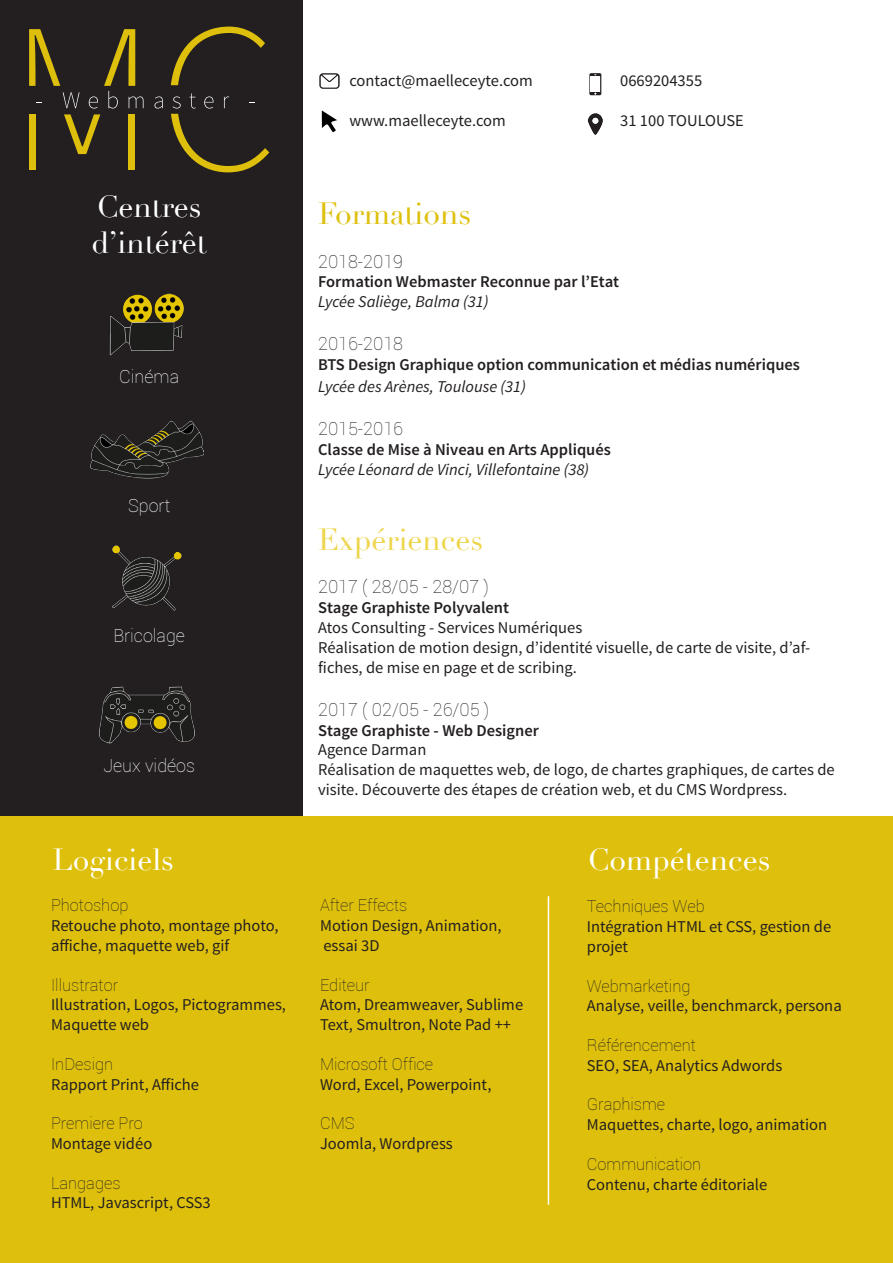
<style>
.page{position:relative;width:893px;height:1263px;background:#fff}
.page>*{position:absolute;margin:0;border:0;box-sizing:border-box;transform-origin:0 0}
.t1{font:30px "Didot";color:#fff}
.t2{font:30px "Didot";color:#edd64d}
.t3{font:30px "Didot";color:#dec00c}
.t4{font:100 18px "Roboto";color:#231f20}
.t5{font:100 18px "Roboto";color:#fff}
.t6{font:16.5px/19.8px "Source Sans Pro";color:#231f20}
.t7{font:600 16.5px "Source Sans Pro";color:#231f20}
.t8{font:100 16.5px "Roboto";color:#231f20}
.t9{font:italic 16.5px "Source Sans Pro";color:#231f20}
</style>
<div class="page">
<div style="left:0;top:0;width:302px;height:816px;background:#231f20"></div>
<div style="left:0;top:816px;width:893px;height:447px;background:#dec00c"></div>
<svg style="left:319px;top:73px;width:21px;height:16px"></svg>
<svg style="left:588px;top:113px;width:15px;height:22px"></svg>
<svg style="left:589px;top:73px;width:12px;height:22px"></svg>
<svg style="left:322px;top:110px;width:15px;height:23px"></svg>
<img style="left:112px;top:545px;width:70px;height:66px">
<img style="left:109px;top:293px;width:75px;height:63px">
<img style="left:99px;top:686px;width:96px;height:58px">
<img style="left:91px;top:420px;width:112px;height:59px">
<hr style="left:548px;top:896px;width:1px;height:309px;background:#fff">
<svg style="left:154px;top:96px;width:9px;height:13px"></svg>
<svg style="left:171px;top:27px;width:94px;height:58px"></svg>
<svg style="left:171px;top:93px;width:98px;height:79px"></svg>
<div style="left:29px;top:114px;width:7px;height:56px;background:#dec00c"></div>
<div style="left:128px;top:114px;width:7px;height:56px;background:#dec00c"></div>
<svg style="left:29px;top:29px;width:115px;height:125px"></svg>
<p class="t1" style="left:97px;top:189px;width:106px">Centres</p>
<p class="t1" style="left:91px;top:225px;width:117px">d’intérêt</p>
<p class="t5" style="left:119px;top:364px;width:61px">Cinéma</p>
<p class="t5" style="left:128px;top:494px;width:44px">Sport</p>
<p class="t5" style="left:113px;top:623px;width:73px">Bricolage</p>
<p class="t5" style="left:103px;top:753px;width:93px">Jeux vidéos</p>
<p class="t6" style="left:349px;top:71px;width:185px">contact@maelleceyte.com</p>
<p class="t6" style="left:349px;top:111px;width:158px">www.maelleceyte.com</p>
<p class="t6" style="left:620px;top:71px;width:84px">0669204355</p>
<p class="t6" style="left:620px;top:111px;width:125px">31 100 TOULOUSE</p>
<p class="t3" style="left:318px;top:196px;width:155px">Formations</p>
<p class="t4" style="left:318px;top:249px;width:86px">2018-2019</p>
<p class="t7" style="left:318px;top:271px;width:303px">Formation Webmaster Reconnue par l’Etat</p>
<p class="t9" style="left:318px;top:291px;width:172px">Lycée Saliège, Balma (31)</p>
<p class="t4" style="left:318px;top:331px;width:86px">2016-2018</p>
<p class="t7" style="left:318px;top:354px;width:483px">BTS Design Graphique option communication et médias numériques</p>
<p class="t9" style="left:318px;top:376px;width:209px">Lycée des Arènes, Toulouse (31)</p>
<p class="t4" style="left:318px;top:416px;width:86px">2015-2016</p>
<p class="t7" style="left:318px;top:439px;width:294px">Classe de Mise à Niveau en Arts Appliqués</p>
<p class="t9" style="left:318px;top:459px;width:272px">Lycée Léonard de Vinci, Villefontaine (38)</p>
<p class="t2" style="left:318px;top:522px;width:166px">Expériences</p>
<p class="t4" style="left:318px;top:574px;width:172px">2017 ( 28/05 - 28/07 )</p>
<p class="t7" style="left:318px;top:597px;width:193px">Stage Graphiste Polyvalent</p>
<p class="t6" style="left:318px;top:618px;width:266px">Atos Consulting - Services Numériques</p>
<p class="t6" style="left:318px;top:638px;width:494px">Réalisation de motion design, d’identité visuelle, de carte de visite, d’af&shy;fiches, de mise en page et de scribing.</p>
<p class="t4" style="left:318px;top:697px;width:173px">2017 ( 02/05 - 26/05 )</p>
<p class="t7" style="left:318px;top:720px;width:222px">Stage Graphiste - Web Designer</p>
<p class="t6" style="left:318px;top:740px;width:110px">Agence Darman</p>
<p class="t6" style="left:318px;top:760px;width:518px">Réalisation de maquettes web, de logo, de chartes graphiques, de cartes de visite. Découverte des étapes de création web, et du CMS Wordpress.</p>
<p class="t1" style="left:52px;top:842px;width:123px">Logiciels</p>
<p class="t1" style="left:588px;top:842px;width:184px">Compétences</p>
<p class="t8" style="left:51px;top:894px;width:79px">Photoshop</p>
<p class="t6" style="left:51px;top:916px;width:229px">Retouche photo, montage photo, affiche, maquette web, gif</p>
<p class="t8" style="left:51px;top:973px;width:69px">Illustrator</p>
<p class="t6" style="left:51px;top:995px;width:237px">Illustration, Logos, Pictogrammes,<br>Maquette web</p>
<p class="t8" style="left:51px;top:1052px;width:64px">InDesign</p>
<p class="t6" style="left:51px;top:1074px;width:150px">Rapport Print, Affiche</p>
<p class="t8" style="left:51px;top:1112px;width:93px">Premiere Pro</p>
<p class="t6" style="left:51px;top:1134px;width:103px">Montage vidéo</p>
<p class="t8" style="left:51px;top:1171px;width:71px">Langages</p>
<p class="t6" style="left:51px;top:1193px;width:161px">HTML, Javascript, CSS3</p>
<p class="t8" style="left:320px;top:894px;width:89px">After Effects</p>
<p class="t6" style="left:320px;top:916px;width:183px">Motion Design, Animation,</p>
<p class="t6" style="left:323px;top:936px;width:58px">essai 3D</p>
<p class="t8" style="left:320px;top:973px;width:51px">Editeur</p>
<p class="t6" style="left:320px;top:995px;width:205px">Atom, Dreamweaver, Sublime<br>Text, Smultron, Note Pad ++</p>
<p class="t8" style="left:320px;top:1052px;width:115px">Microsoft Office</p>
<p class="t6" style="left:320px;top:1074px;width:173px">Word, Excel, Powerpoint,</p>
<p class="t8" style="left:320px;top:1112px;width:36px">CMS</p>
<p class="t6" style="left:320px;top:1134px;width:134px">Joomla, Wordpress</p>
<p class="t8" style="left:587px;top:895px;width:119px">Techniques Web</p>
<p class="t6" style="left:587px;top:917px;width:246px">Intégration HTML et CSS, gestion de projet</p>
<p class="t8" style="left:587px;top:974px;width:105px">Webmarketing</p>
<p class="t6" style="left:587px;top:996px;width:256px">Analyse, veille, benchmarck, persona</p>
<p class="t8" style="left:587px;top:1034px;width:111px">Référencement</p>
<p class="t6" style="left:587px;top:1056px;width:197px">SEO, SEA, Analytics Adwords</p>
<p class="t8" style="left:587px;top:1093px;width:80px">Graphisme</p>
<p class="t6" style="left:587px;top:1115px;width:242px">Maquettes, charte, logo, animation</p>
<p class="t8" style="left:587px;top:1152px;width:116px">Communication</p>
<p class="t6" style="left:587px;top:1174px;width:182px">Contenu, charte éditoriale</p>
</div>
